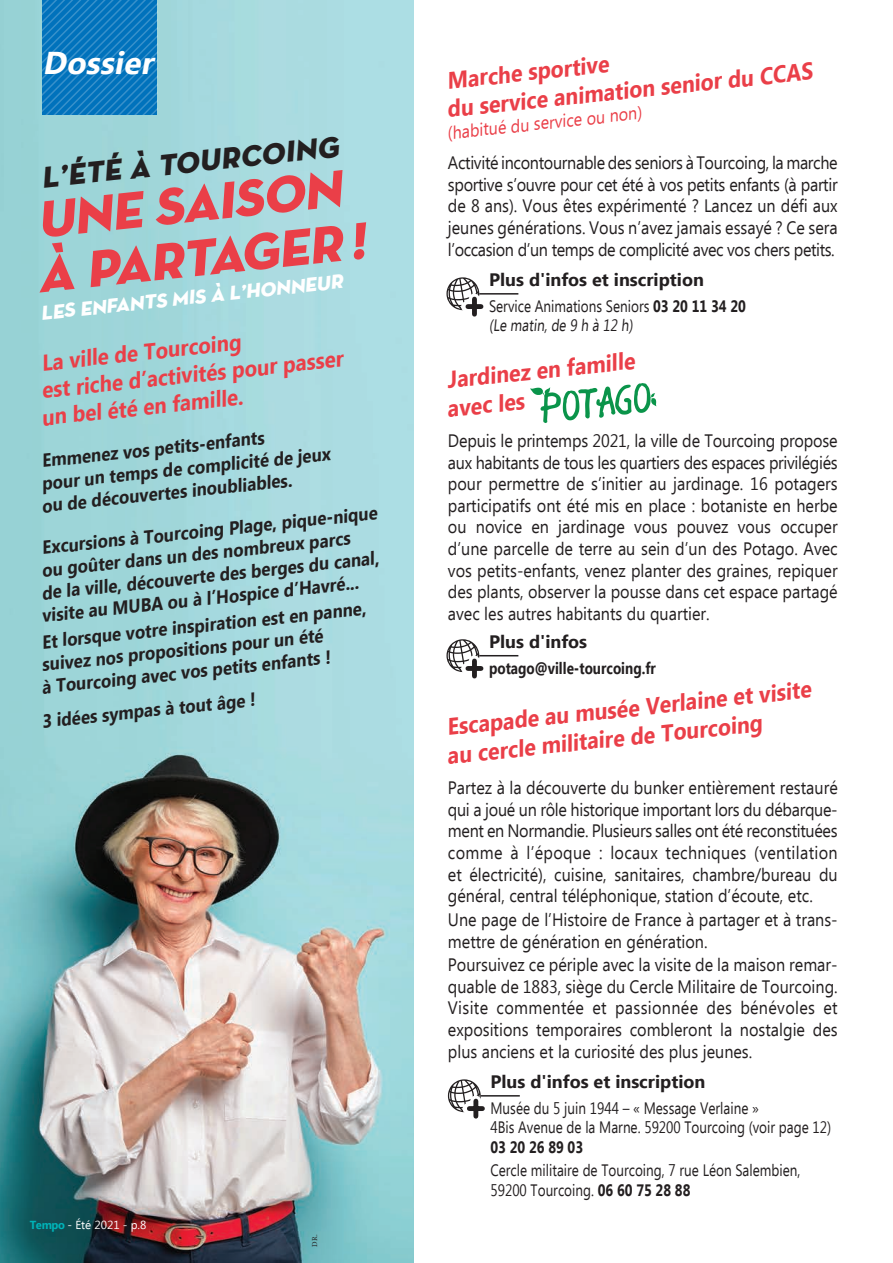
<style>
.page{position:relative;width:893px;height:1263px;background:#fff}
.page>*{position:absolute;margin:0;border:0;box-sizing:border-box;transform-origin:0 0}
.t1{font:italic 52.65px/54.4px "Neutra Disp Titling";color:#ea3f48}
.t2{font:italic 700 31.5px "Ebrima";color:#fff}
.t3{font:italic 30px "Neutra Disp Titling";color:#231f20}
.Dates{font:700 23.7px/28.5px "Ebrima";color:#ea3f48;scale:.9 1}
.Dates-2{font:700 22.8px/27.3px "Ebrima";color:#ea3f48;scale:.9 1}
.t4{font:italic 20.1px "Neutra Disp Titling";color:#fff}
.Dates-3{font:700 18.75px/22.5px "Ebrima";color:#231f20;scale:.9 1}
.Dates-4{font:18px/21.6px "Ebrima";color:#231f20;text-align:justify;scale:.9 1}
.t5{font:700 18px "Ebrima";color:#231f20}
.Dates-5{font:18px "Ebrima";color:#ea3f48;scale:.9 1}
.Texte_breves{font:16.5px/19.5px "Ebrima";color:#231f20;scale:.82 1}
.Texte_breves-2{font:700 16.5px "Ebrima";color:#231f20;scale:.82 1}
.t6{font:11.7px "Ebrima";color:#fff}
.t7{font:7.5px "Minion Pro";color:#231f20}
.s1{font-weight:700;color:#00b3b8}
.s2{font-weight:700}
</style>
<div class="page">
<img style="left:0;top:0;width:414px;height:1263px">
<svg style="left:43px;top:0;width:114px;height:115px;background:#0e79bf"></svg>
<svg style="left:446px;top:277px;width:33px;height:33px"></svg>
<div style="left:469px;top:299px;width:11px;height:15px;background:#fff"></div>
<div style="left:467px;top:301px;width:15px;height:11px;background:#fff"></div>
<div style="left:472px;top:299px;width:5px;height:15px;background:#231f20"></div>
<div style="left:468px;top:304px;width:13px;height:5px;background:#231f20"></div>
<hr style="left:479px;top:293px;width:39px;height:2px;background:#231f20">
<svg style="left:448px;top:1079px;width:33px;height:33px"></svg>
<svg style="left:470px;top:1101px;width:11px;height:15px"></svg>
<div style="left:468px;top:1103px;width:15px;height:11px;background:#fff"></div>
<div style="left:473px;top:1101px;width:5px;height:15px;background:#231f20"></div>
<div style="left:469px;top:1106px;width:13px;height:5px;background:#231f20"></div>
<hr style="left:481px;top:1095px;width:39px;height:1px;background:#231f20">
<svg style="left:530px;top:383px;width:127px;height:40px"></svg>
<svg style="left:446px;top:639px;width:33px;height:33px"></svg>
<div style="left:469px;top:661px;width:11px;height:15px;background:#fff"></div>
<div style="left:467px;top:663px;width:15px;height:11px;background:#fff"></div>
<div style="left:472px;top:661px;width:5px;height:15px;background:#231f20"></div>
<div style="left:468px;top:666px;width:13px;height:5px;background:#231f20"></div>
<hr style="left:479px;top:655px;width:39px;height:1px;background:#231f20">
<p class="t2" style="left:43px;top:40px;width:121px">Dossier</p>
<p class="t3" style="left:40px;top:159px;width:300px;rotate:-6deg">L’ÉTÉ À TOURCOING</p>
<p class="t1" style="left:29px;top:194px;width:331px;rotate:-6deg">UNE SAISON<br>À PARTAGER !</p>
<p class="t4" style="left:40px;top:301px;width:305px;rotate:-6deg">LES ENFANTS MIS À L’HONNEUR</p>
<p class="Dates-2" style="left:35px;top:351px;width:341px;rotate:-6deg">La ville de Tourcoing<br>est riche d’activités pour passer un bel été en famille.</p>
<p class="Dates-3" style="left:36px;top:451px;width:327px;rotate:-6deg">Emmenez vos petits-enfants<br>pour un temps de complicité de jeux ou de découvertes inoubliables.</p>
<p class="Dates-3" style="left:34px;top:538px;width:384px;text-indent:7px;rotate:-6deg">Excursions à Tourcoing Plage, pique-nique ou goûter dans un des nombreux parcs<br>de la ville, découverte des berges du canal, visite au MUBA ou à l’Hospice d’Havré...</p>
<p class="Dates-3" style="left:36px;top:632px;width:369px;rotate:-6deg">Et lorsque votre inspiration est en panne, suivez nos propositions pour un été<br>à Tourcoing avec vos petits enfants !</p>
<p class="Dates-3" style="left:41px;top:711px;width:240px;rotate:-6deg">3 idées sympas à tout âge !</p>
<p class="t6" style="left:30px;top:1216px;width:118px"><span class="s1">Tempo</span> - Été 2021 - p.8</p>
<p class="t7" style="left:310px;top:1247px;width:13px;rotate:-90deg">DR.</p>
<p class="Dates" style="left:443px;top:68px;width:410px;rotate:-6deg">Marche sportive<br>du service animation senior du CCAS</p>
<p class="Dates-5" style="left:446px;top:120px;width:219px;rotate:-6deg">(habitué du service ou non)</p>
<p class="Dates-4" style="left:448px;top:153px;width:435px">Activité incontournable des seniors à Tourcoing, la marche sportive s’ouvre pour cet été à vos petits enfants (à partir de 8 ans). Vous êtes expérimenté ? Lancez un défi aux jeunes générations. Vous n’avez jamais essayé ? Ce sera l’occasion d’un temps de complicité avec vos chers petits.</p>
<p class="t5" style="left:489px;top:266px;width:216px">Plus d'infos et inscription</p>
<p class="Texte_breves" style="left:489px;top:297px;width:315px">Service Animations Seniors <span class="s2">03 20 11 34 20 </span>(Le matin, de 9 h à 12 h)</p>
<p class="Dates" style="left:443px;top:367px;width:214px;rotate:-6deg">Jardinez en famille avec les</p>
<p class="Dates-4" style="left:448px;top:431px;width:435px">Depuis le printemps 2021, la ville de Tourcoing propose aux habitants de tous les quartiers des espaces privilégiés pour permettre de s’initier au jardinage. 16 potagers participatifs ont été mis en place : botaniste en herbe ou novice en jardinage vous pouvez vous occuper d’une parcelle de terre au sein d’un des Potago. Avec vos petits-enfants, venez planter des graines, repiquer des plants, observer la pousse dans cet espace partagé avec les autres habitants du quartier.</p>
<p class="t5" style="left:489px;top:628px;width:100px">Plus d'infos</p>
<p class="Texte_breves-2" style="left:489px;top:655px;width:205px">potago@ville-tourcoing.fr</p>
<p class="Dates" style="left:443px;top:714px;width:411px;rotate:-6deg">Escapade au musée Verlaine et visite au cercle militaire de Tourcoing</p>
<p class="Dates-4" style="left:448px;top:778px;width:435px">Partez à la découverte du bunker entièrement restauré qui a joué un rôle historique important lors du débarque&shy;ment en Normandie. Plusieurs salles ont été reconstituées comme à l’époque : locaux techniques (ventilation et électricité), cuisine, sanitaires, chambre/bureau du général, central téléphonique, station d’écoute, etc.</p>
<p class="Dates-4" style="left:448px;top:910px;width:435px">Une page de l’Histoire de France à partager et à trans&shy;mettre de génération en génération.</p>
<p class="Dates-4" style="left:448px;top:955px;width:435px">Poursuivez ce périple avec la visite de la maison remar&shy;quable de 1883, siège du Cercle Militaire de Tourcoing.<br>Visite commentée et passionnée des bénévoles et expositions temporaires combleront la nostalgie des plus anciens et la curiosité des plus jeunes.</p>
<p class="t5" style="left:490px;top:1068px;width:216px">Plus d'infos et inscription</p>
<p class="Texte_breves" style="left:490px;top:1099px;width:329px">Musée du 5 juin 1944 – « Message Verlaine »</p>
<p class="Texte_breves" style="left:490px;top:1118px;width:417px">4Bis Avenue de la Marne. 59200 Tourcoing (voir page 12)</p>
<p class="Texte_breves-2" style="left:490px;top:1134px;width:115px">03 20 26 89 03</p>
<p class="Texte_breves" style="left:490px;top:1162px;width:379px">Cercle militaire de Tourcoing, 7 rue Léon Salembien,<br>59200 Tourcoing. <span class="s2">06 60 75 28 88</span></p>
</div>
